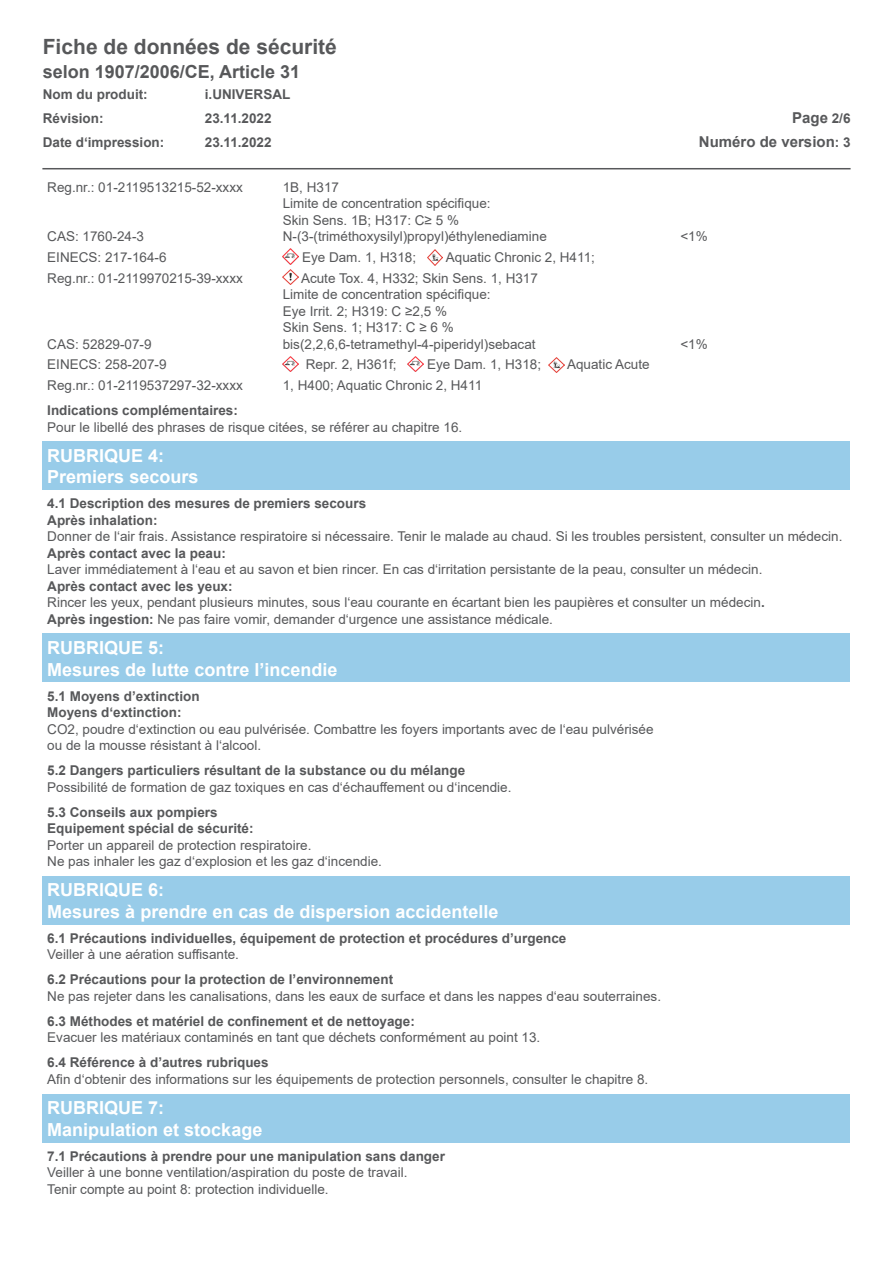
<style>
.page{position:relative;width:893px;height:1263px;background:#fff}
.page>*{position:absolute;margin:0;border:0;box-sizing:border-box;transform-origin:0 0}
.t1{font:700 21px "Arial";color:#57585a}
.t2{font:700 18px/21.6px "Arial";color:#fff}
.t3{font:700 18px "Arial";color:#57585a}
.t4{font:700 15px "Arial";color:#57585a}
.t5{font:13.5px/16.5px "Arial";color:#57585a}
.t6{font:700 13.5px/16.5px "Arial";color:#57585a}
.s1{font-size:13.5px}
.s2{font-weight:700}
.s3{font-weight:400}
</style>
<div class="page">
<hr style="left:42px;top:168px;width:809px;height:1px;background:#57585a">
<div style="left:43px;top:441px;width:807px;height:49px;background:#98cce9"></div>
<div style="left:43px;top:633px;width:807px;height:49px;background:#98cce9"></div>
<div style="left:43px;top:876px;width:807px;height:49px;background:#98cce9"></div>
<div style="left:43px;top:1094px;width:807px;height:49px;background:#98cce9"></div>
<img style="left:283px;top:249px;width:15px;height:15px">
<img style="left:427px;top:250px;width:16px;height:15px">
<img style="left:283px;top:269px;width:15px;height:16px">
<img style="left:283px;top:356px;width:15px;height:15px">
<img style="left:408px;top:356px;width:15px;height:15px">
<img style="left:549px;top:357px;width:15px;height:16px">
<h1 class="t1" style="left:43px;top:31px;width:296px">Fiche de données de sécurité</h1>
<h2 class="t3" style="left:43px;top:59px;width:259px">selon 1907/2006/CE, Article 31</h2>
<p class="t6" style="left:43px;top:86px;width:106px">Nom du produit:</p>
<p class="t6" style="left:205px;top:86px;width:87px">i.UNIVERSAL</p>
<p class="t6" style="left:43px;top:110px;width:62px">Révision:</p>
<p class="t6" style="left:205px;top:110px;width:68px">23.11.2022</p>
<p class="t4" style="left:792px;top:107px;width:60px">Page <span class="s1">2/6</span></p>
<p class="t6" style="left:43px;top:134px;width:123px">Date d‘impression:</p>
<p class="t6" style="left:205px;top:134px;width:68px">23.11.2022</p>
<p class="t4" style="left:699px;top:131px;width:153px">Numéro de version<span class="s1">: 3</span></p>
<p class="t5" style="left:47px;top:179px;width:197px">Reg.nr.: 01-2119513215-52-xxxx</p>
<p class="t5" style="left:283px;top:179px;width:209px">1B, H317<br>Limite de concentration spécifique:</p>
<p class="t5" style="left:283px;top:212px;width:178px">Skin Sens. 1B; H317: C≥ 5 %</p>
<p class="t5" style="left:47px;top:228px;width:98px">CAS: 1760-24-3</p>
<p class="t5" style="left:283px;top:228px;width:266px">N-(3-(triméthoxysilyl)propyl)éthylenediamine</p>
<p class="t5" style="left:680px;top:228px;width:29px">&lt;1%</p>
<p class="t5" style="left:47px;top:249px;width:121px">EINECS: 217-164-6</p>
<p class="t5" style="left:302px;top:249px;width:116px">Eye Dam. 1, H318;</p>
<p class="t5" style="left:446px;top:249px;width:151px">Aquatic Chronic 2, H411;</p>
<p class="t5" style="left:47px;top:270px;width:197px">Reg.nr.: 01-2119970215-39-xxxx</p>
<p class="t5" style="left:283px;top:270px;width:257px;text-indent:18px">Acute Tox. 4, H332; Skin Sens. 1, H317<br>Limite de concentration spécifique:</p>
<p class="t5" style="left:283px;top:303px;width:172px">Eye Irrit. 2; H319: C ≥2,5 %<br>Skin Sens. 1; H317: C ≥ 6 %</p>
<p class="t5" style="left:47px;top:336px;width:106px">CAS: 52829-07-9</p>
<p class="t5" style="left:283px;top:336px;width:254px">bis(2,2,6,6-tetramethyl-4-piperidyl)sebacat</p>
<p class="t5" style="left:680px;top:336px;width:29px">&lt;1%</p>
<p class="t5" style="left:47px;top:356px;width:121px">EINECS: 258-207-9</p>
<p class="t5" style="left:306px;top:356px;width:92px">Repr. 2, H361f;</p>
<p class="t5" style="left:427px;top:356px;width:116px">Eye Dam. 1, H318;</p>
<p class="t5" style="left:567px;top:356px;width:84px">Aquatic Acute</p>
<p class="t5" style="left:47px;top:377px;width:197px">Reg.nr.: 01-2119537297-32-xxxx</p>
<p class="t5" style="left:283px;top:377px;width:201px">1, H400; Aquatic Chronic 2, H411</p>
<p class="t5" style="left:47px;top:402px;width:416px"><span class="s2">Indications complémentaires:<br></span>Pour le libellé des phrases de risque citées, se référer au chapitre 16.</p>
<p class="t2" style="left:47px;top:445px;width:153px">RUBRIQUE 4:<br>Premiers secours</p>
<p class="t5" style="left:47px;top:495px;width:797px"><span class="s2">4.1 Description des mesures de premiers secours<br>Après inhalation:<br></span>Donner de l‘air frais. Assistance respiratoire si nécessaire. Tenir le malade au chaud. Si les troubles persistent, consulter un médecin.<br><span class="s2">Après contact avec la peau:<br></span>Laver immédiatement à l‘eau et au savon et bien rincer. En cas d‘irritation persistante de la peau, consulter un médecin.<br><span class="s2">Après contact avec les yeux:<br></span>Rincer les yeux, pendant plusieurs minutes, sous l‘eau courante en écartant bien les paupières et consulter un médecin<span class="s2">.<br>Après ingestion:</span> Ne pas faire vomir, demander d‘urgence une assistance médicale.</p>
<p class="t2" style="left:47px;top:637px;width:292px">RUBRIQUE 5:<br>Mesures de lutte contre l’incendie</p>
<p class="t5" style="left:47px;top:687px;width:608px"><span class="s2">5.1 Moyens d’extinction<br>Moyens d‘extinction:<br></span>CO2, poudre d‘extinction ou eau pulvérisée. Combattre les foyers importants avec de l‘eau pulvérisée ou de la mousse résistant à l‘alcool.</p>
<p class="t5" style="left:47px;top:762px;width:466px"><span class="s2">5.2 Dangers particuliers résultant de la substance ou du mélange<br></span>Possibilité de formation de gaz toxiques en cas d‘échauffement ou d‘incendie.</p>
<p class="t5" style="left:47px;top:803px;width:336px"><span class="s2">5.3 Conseils aux pompiers<br>Equipement spécial de sécurité:<br></span>Porter un appareil de protection respiratoire.<br>Ne pas inhaler les gaz d‘explosion et les gaz d‘incendie.</p>
<p class="t2" style="left:47px;top:879px;width:453px">RUBRIQUE 6:<br>Mesures à prendre en cas de dispersion accidentelle</p>
<p class="t6" style="left:47px;top:930px;width:521px">6.1 Précautions individuelles, équipement de protection et procédures d’urgence<br><span class="s3">Veiller à une aération suffisante.</span></p>
<p class="t5" style="left:47px;top:971px;width:615px"><span class="s2">6.2 Précautions pour la protection de l’environnement<br></span>Ne pas rejeter dans les canalisations, dans les eaux de surface et dans les nappes d‘eau souterraines.</p>
<p class="t5" style="left:47px;top:1013px;width:494px"><span class="s2">6.3 Méthodes et matériel de confinement et de nettoyage:<br></span>Evacuer les matériaux contaminés en tant que déchets conformément au point 13.</p>
<p class="t5" style="left:47px;top:1054px;width:603px"><span class="s2">6.4 Référence à d’autres rubriques<br></span>Afin d‘obtenir des informations sur les équipements de protection personnels, consulter le chapitre 8.</p>
<p class="t2" style="left:47px;top:1097px;width:217px">RUBRIQUE 7:<br>Manipulation et stockage</p>
<p class="t5" style="left:47px;top:1147px;width:399px"><span class="s2">7.1 Précautions à prendre pour une manipulation sans danger<br></span>Veiller à une bonne ventilation/aspiration du poste de travail.<br>Tenir compte au point 8: protection individuelle.</p>
</div>
